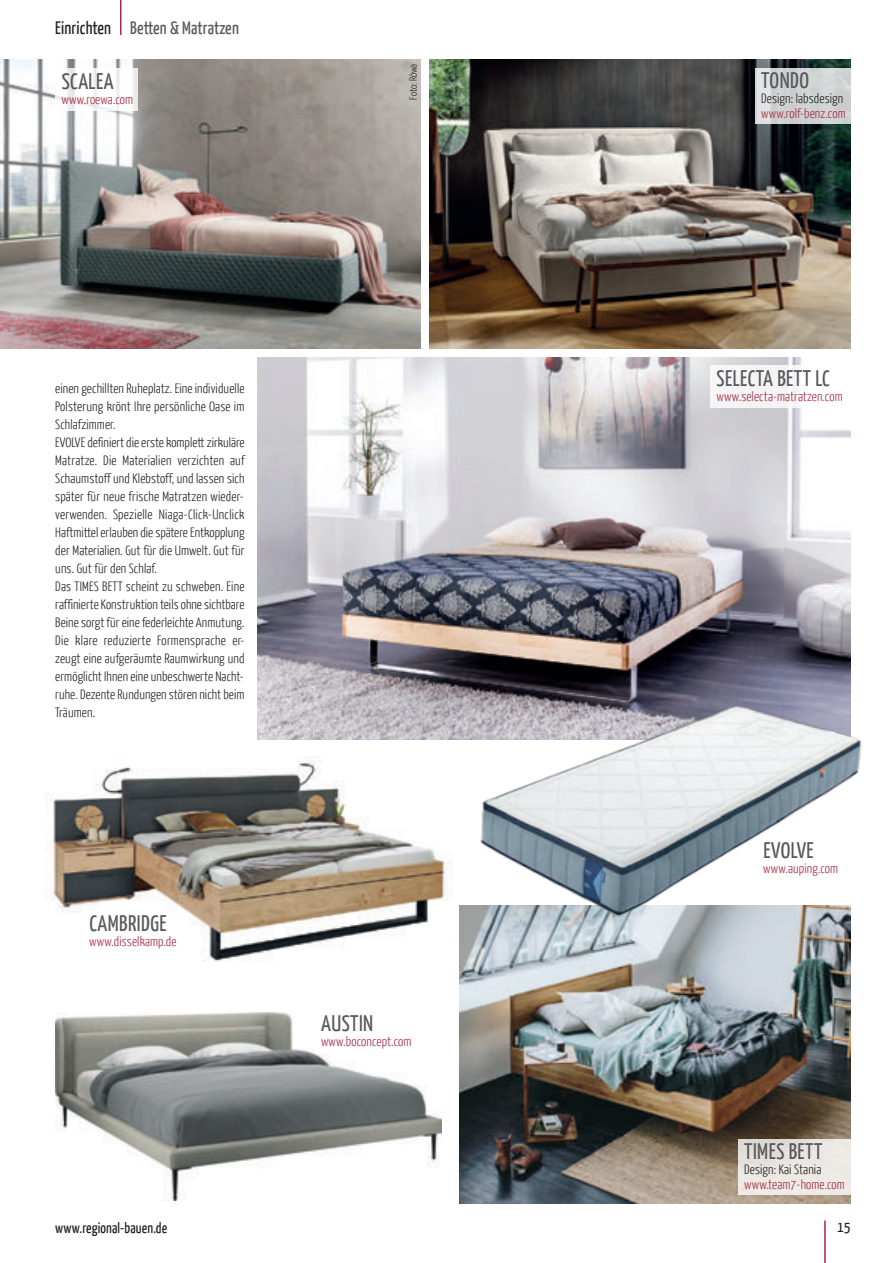
<style>
.page{position:relative;width:893px;height:1263px;background:#fff}
.page>*{position:absolute;margin:0;border:0;box-sizing:border-box;transform-origin:0 0}
.t1{font:22.5px "Yanone Kaffeesatz";letter-spacing:.02em;color:#57585a}
.t2{font:18px "Yanone Kaffeesatz";letter-spacing:.01em;color:#57585a}
.t3{font:15px "Yanone Kaffeesatz";letter-spacing:.01em;color:#231f20}
.t4{font:300 13.5px/18px "Yanone Kaffeesatz";letter-spacing:.01em;color:#231f20;text-align:justify}
.t5{font:300 13.5px "Yanone Kaffeesatz";letter-spacing:.01em;color:#a62b43}
.t6{font:300 10.5px "Yanone Kaffeesatz";letter-spacing:-.005em;color:#231f20}
.s1{color:#231f20}
</style>
<div class="page">
<img style="left:257px;top:357px;width:593px;height:383px">
<img style="left:0;top:60px;width:421px;height:289px">
<img style="left:459px;top:906px;width:391px;height:297px">
<img style="left:55px;top:1012px;width:387px;height:188px">
<img style="left:45px;top:758px;width:407px;height:204px">
<img style="left:429px;top:60px;width:421px;height:289px">
<div style="left:55px;top:68px;width:83px;height:43px;background:#fff;opacity:.8"></div>
<div style="left:710px;top:366px;width:140px;height:42px;background:#f6f6f7"></div>
<div style="left:83px;top:910px;width:100px;height:42px;background:#fff"></div>
<div style="left:755px;top:68px;width:95px;height:55px;background:#fff;opacity:.8"></div>
<div style="left:315px;top:1010px;width:102px;height:42px;background:#fff"></div>
<hr style="left:120px;top:0;width:2px;height:35px;background:#a62b43">
<img style="left:472px;top:689px;width:390px;height:238px">
<div style="left:757px;top:838px;width:87px;height:42px;background:#fff"></div>
<div style="left:738px;top:1140px;width:112px;height:55px;background:#fff;opacity:.8"></div>
<hr style="left:824px;top:1220px;width:2px;height:43px;background:#a62b43">
<p class="t2" style="left:55px;top:17px;width:185px"><span class="s1">Einrichten</span> Betten &amp; Matratzen</p>
<p class="t1" style="left:62px;top:67px;width:53px">SCALEA</p>
<p class="t5" style="left:62px;top:91px;width:73px">www.roewa.com</p>
<p class="t6" style="left:407px;top:100px;width:37px;rotate:-90deg">Foto: Röwa</p>
<p class="t4" style="left:55px;top:378px;width:191px">einen gechillten Ruheplatz. Eine individuelle Polsterung krönt Ihre persönliche Oase im Schlafzimmer.</p>
<p class="t4" style="left:55px;top:432px;width:191px">EVOLVE definiert die erste komplett zirkuläre Matratze. Die Materialien verzichten auf Schaumstoff und Klebstoff, und lassen sich später für neue frische Matratzen wieder&shy;verwenden. Spezielle Niaga-Click-Unclick Haftmittel erlauben die spätere Entkopplung der Materialien. Gut für die Umwelt. Gut für uns. Gut für den Schlaf.</p>
<p class="t4" style="left:55px;top:576px;width:191px">Das TIMES BETT scheint zu schweben. Eine raffinierte Konstruktion teils ohne sichtbare Beine sorgt für eine federleichte Anmutung.<br>Die klare reduzierte Formensprache er-</p>
<p class="t4" style="left:55px;top:648px;width:191px">zeugt eine aufgeräumte Raumwirkung und ermöglicht Ihnen eine unbeschwerte Nacht&shy;ruhe. Dezente Rundungen stören nicht beim Träumen.</p>
<p class="t1" style="left:89px;top:909px;width:79px">CAMBRIDGE</p>
<p class="t5" style="left:89px;top:933px;width:89px">www.disselkamp.de</p>
<p class="t1" style="left:321px;top:1009px;width:54px">AUSTIN</p>
<p class="t5" style="left:321px;top:1033px;width:92px">www.boconcept.com</p>
<p class="t1" style="left:761px;top:66px;width:49px">TONDO</p>
<p class="t4" style="left:761px;top:88px;width:84px">Design: labsdesign</p>
<p class="t5" style="left:761px;top:105px;width:86px">www.rolf-benz.com</p>
<p class="t1" style="left:717px;top:365px;width:115px">SELECTA BETT LC</p>
<p class="t5" style="left:716px;top:388px;width:128px">www.selecta-matratzen.com</p>
<p class="t1" style="left:763px;top:837px;width:52px">EVOLVE</p>
<p class="t5" style="left:763px;top:860px;width:76px">www.auping.com</p>
<p class="t1" style="left:744px;top:1138px;width:80px">TIMES BETT</p>
<p class="t4" style="left:744px;top:1160px;width:79px">Design: Kai Stania</p>
<p class="t5" style="left:744px;top:1176px;width:102px">www.team7-home.com</p>
<p class="t3" style="left:55px;top:1218px;width:114px">www.regional-bauen.de</p>
<p class="t3" style="left:838px;top:1217px;width:14px">15</p>
</div>
